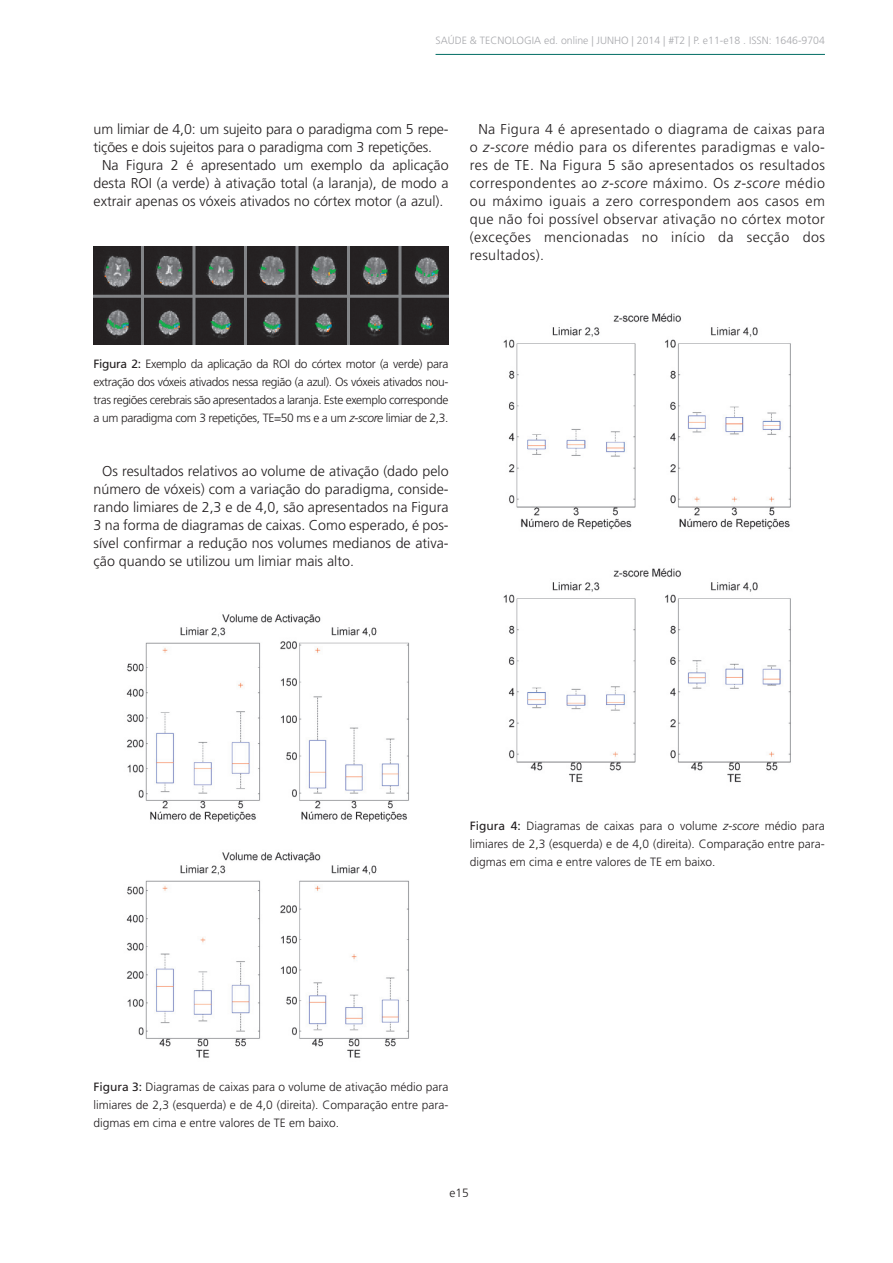
<style>
.page{position:relative;width:893px;height:1263px;background:#fff}
.page>*{position:absolute;margin:0;border:0;box-sizing:border-box;transform-origin:0 0}
.t1{font:300 14.25px/18px "Frutiger";color:#231f20;text-align:justify}
.t2{font:300 12px/18px "Frutiger";color:#231f20;text-align:justify}
.t3{font:300 10.5px "Frutiger";color:#a8a9ad}
.s1{font-style:italic}
.s2{font-weight:400}
</style>
<div class="page">
<hr style="left:436px;top:54px;width:389px;height:1px;background:#006c64">
<img style="left:503px;top:313px;width:288px;height:217px">
<img style="left:503px;top:568px;width:288px;height:215px">
<img style="left:94px;top:247px;width:355px;height:97px">
<img style="left:126px;top:614px;width:283px;height:208px">
<img style="left:126px;top:852px;width:283px;height:206px">
<p class="t3" style="left:436px;top:34px;width:391px">SAÚDE &amp; TECNOLOGIA ed. online | JUNHO | 2014 | #T2 | P. e11-e18 . ISSN: 1646-9704</p>
<p class="t1" style="left:94px;top:120px;width:357px">um limiar de 4,0: um sujeito para o paradigma com 5 repe‑</p>
<p class="t1" style="left:94px;top:138px;width:340px">tições e dois sujeitos para o paradigma com 3 repetições.</p>
<p class="t1" style="left:102px;top:156px;width:348px">Na Figura 2 é apresentado um exemplo da aplicação</p>
<p class="t1" style="left:94px;top:174px;width:357px">desta ROI (a verde) à ativação total (a laranja), de modo a</p>
<p class="t1" style="left:94px;top:192px;width:351px">extrair apenas os vóxeis ativados no córtex motor (a azul).</p>
<p class="t1" style="left:470px;top:120px;width:357px;text-indent:9px">Na Figura 4 é apresentado o diagrama de caixas para o <span class="s1">z-score</span> médio para os diferentes paradigmas e valo‑ res de TE. Na Figura 5 são apresentados os resultados correspondentes ao <span class="s1">z-score</span> máximo. Os <span class="s1">z-score</span> médio ou máximo iguais a zero correspondem aos casos em que não foi possível observar ativação no córtex motor (exceções mencionadas no início da secção dos resultados).</p>
<p class="t2" style="left:94px;top:355px;width:357px"><span class="s2">Figura 2:</span> Exemplo da aplicação da ROI do córtex motor (a verde) para extração dos vóxeis ativados nessa região (a azul). Os vóxeis ativados nou‑ tras regiões cerebrais são apresentados a laranja. Este exemplo corresponde a um paradigma com 3 repetições, TE=50 ms e a um <span class="s1">z-score</span> limiar de 2,3.</p>
<p class="t1" style="left:94px;top:462px;width:357px;text-indent:9px">Os resultados relativos ao volume de ativação (dado pelo número de vóxeis) com a variação do paradigma, conside‑ rando limiares de 2,3 e de 4,0, são apresentados na Figura 3 na forma de diagramas de caixas. Como esperado, é pos‑ sível confirmar a redução nos volumes medianos de ativa‑ ção quando se utilizou um limiar mais alto.</p>
<p class="t2" style="left:470px;top:817px;width:357px"><span class="s2">Figura 4:</span> Diagramas de caixas para o volume <span class="s1">z-score</span> médio para limiares de 2,3 (esquerda) e de 4,0 (direita). Comparação entre para‑ digmas em cima e entre valores de TE em baixo.</p>
<p class="t2" style="left:94px;top:1078px;width:357px"><span class="s2">Figura 3:</span> Diagramas de caixas para o volume de ativação médio para limiares de 2,3 (esquerda) e de 4,0 (direita). Comparação entre para‑ digmas em cima e entre valores de TE em baixo.</p>
<p class="t2" style="left:449px;top:1184px;width:21px">e15</p>
</div>
